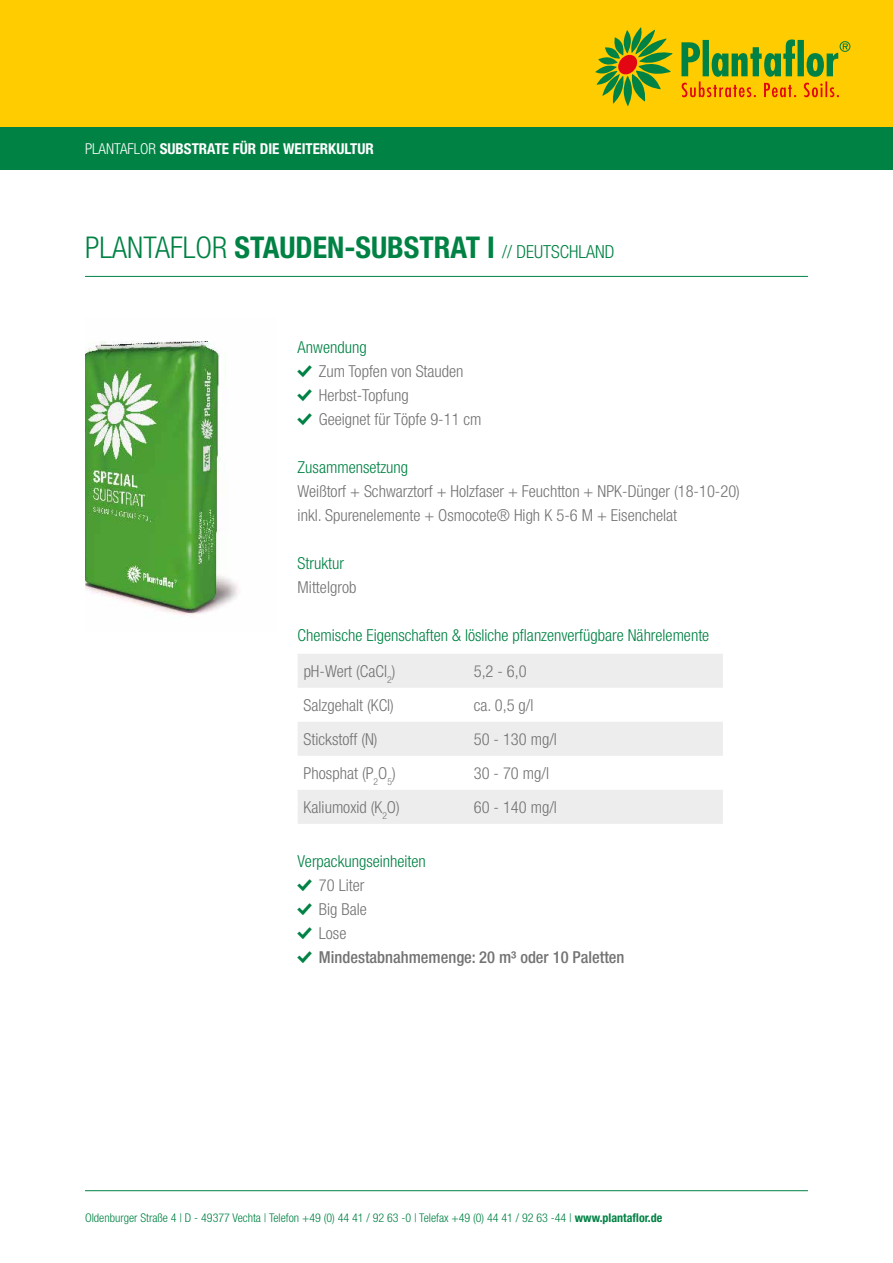
<style>
.page{position:relative;width:893px;height:1263px;background:#fff}
.page>*{position:absolute;margin:0;border:0;box-sizing:border-box;transform-origin:0 0}
.t1{font:700 condensed 30px "Helvetica Neue";color:#008244}
.t2{font:300 condensed 16.5px/24px "Helvetica Neue";color:#747373}
.t3{font:300 condensed 16.5px "Helvetica Neue";color:#008244}
.t4{font:500 condensed 16.5px "Helvetica Neue";color:#747373}
.t5{font:700 condensed 15px "Helvetica Neue";color:#fff}
.t6{font:300 condensed 12px "Helvetica Neue";color:#008244}
.s1{font-weight:300}
.s2{font-weight:300;font-size:18px}
.s3{font-weight:700}
</style>
<div class="page">
<div style="left:0;top:0;width:893px;height:128px;background:#fc0"></div>
<svg style="left:595px;top:27px;width:78px;height:79px"></svg>
<svg style="left:681px;top:39px;width:169px;height:58px"></svg>
<div style="left:0;top:128px;width:893px;height:42px;background:#008244"></div>
<hr style="left:85px;top:1190px;width:723px;height:1px;background:#008244">
<hr style="left:85px;top:276px;width:723px;height:1px;background:#008244">
<img style="left:85px;top:341px;width:153px;height:275px">
<svg style="left:298px;top:654px;width:425px;height:170px;fill:#ededed"></svg>
<p class="t5" style="left:85px;top:140px;width:290px"><span class="s1">PLANTAFLOR</span> SUBSTRATE FÜR DIE WEITERKULTUR</p>
<h1 class="t1" style="left:85px;top:229px;width:531px"><span class="s1">PLANTAFLOR</span> STAUDEN-SUBSTRAT I <span class="s2">// DEUTSCHLAND</span></h1>
<p class="t3" style="left:298px;top:338px;width:71px">Anwendung</p>
<p class="t2" style="left:319px;top:359px;width:164px">Zum Topfen von Stauden<br>Herbst-Topfung<br>Geeignet für Töpfe 9-11 cm</p>
<p class="t3" style="left:298px;top:458px;width:112px">Zusammensetzung</p>
<p class="t2" style="left:298px;top:479px;width:444px">Weißtorf + Schwarztorf + Holzfaser + Feuchtton + NPK-Dünger (18-10-20) inkl. Spurenelemente + Osmocote® High K 5-6 M + Eisenchelat</p>
<p class="t3" style="left:298px;top:554px;width:48px">Struktur</p>
<p class="t2" style="left:298px;top:575px;width:60px">Mittelgrob</p>
<p class="t3" style="left:298px;top:626px;width:413px">Chemische Eigenschaften &amp; lösliche pflanzenverfügbare Nährelemente</p>
<p class="t2" style="left:304px;top:659px;width:93px">pH-Wert (CaCl<sub>2</sub>)</p>
<p class="t2" style="left:474px;top:659px;width:55px">5,2 - 6,0</p>
<p class="t2" style="left:304px;top:693px;width:92px">Salzgehalt (KCl)</p>
<p class="t2" style="left:474px;top:693px;width:61px">ca. 0,5 g/l</p>
<p class="t2" style="left:304px;top:727px;width:75px">Stickstoff (N)</p>
<p class="t2" style="left:474px;top:727px;width:85px">50 - 130 mg/l</p>
<p class="t2" style="left:304px;top:761px;width:94px">Phosphat (P<sub>2</sub>O<sub>5</sub>)</p>
<p class="t2" style="left:474px;top:761px;width:77px">30 - 70 mg/l</p>
<p class="t2" style="left:304px;top:795px;width:98px">Kaliumoxid (K<sub>2</sub>O)</p>
<p class="t2" style="left:474px;top:795px;width:85px">60 - 140 mg/l</p>
<p class="t3" style="left:298px;top:851px;width:130px">Verpackungseinheiten</p>
<p class="t2" style="left:319px;top:873px;width:49px">70 Liter<br>Big Bale<br>Lose</p>
<p class="t4" style="left:319px;top:947px;width:307px">Mindestabnahmemenge: 20 m³ oder 10 Paletten</p>
<p class="t6" style="left:85px;top:1210px;width:579px">Oldenburger Straße 4 | D - 49377 Vechta | Telefon +49 (0) 44 41 / 92 63 -0 | Telefax +49 (0) 44 41 / 92 63 -44 | <span class="s3">www.plantaflor.de</span></p>
</div>
